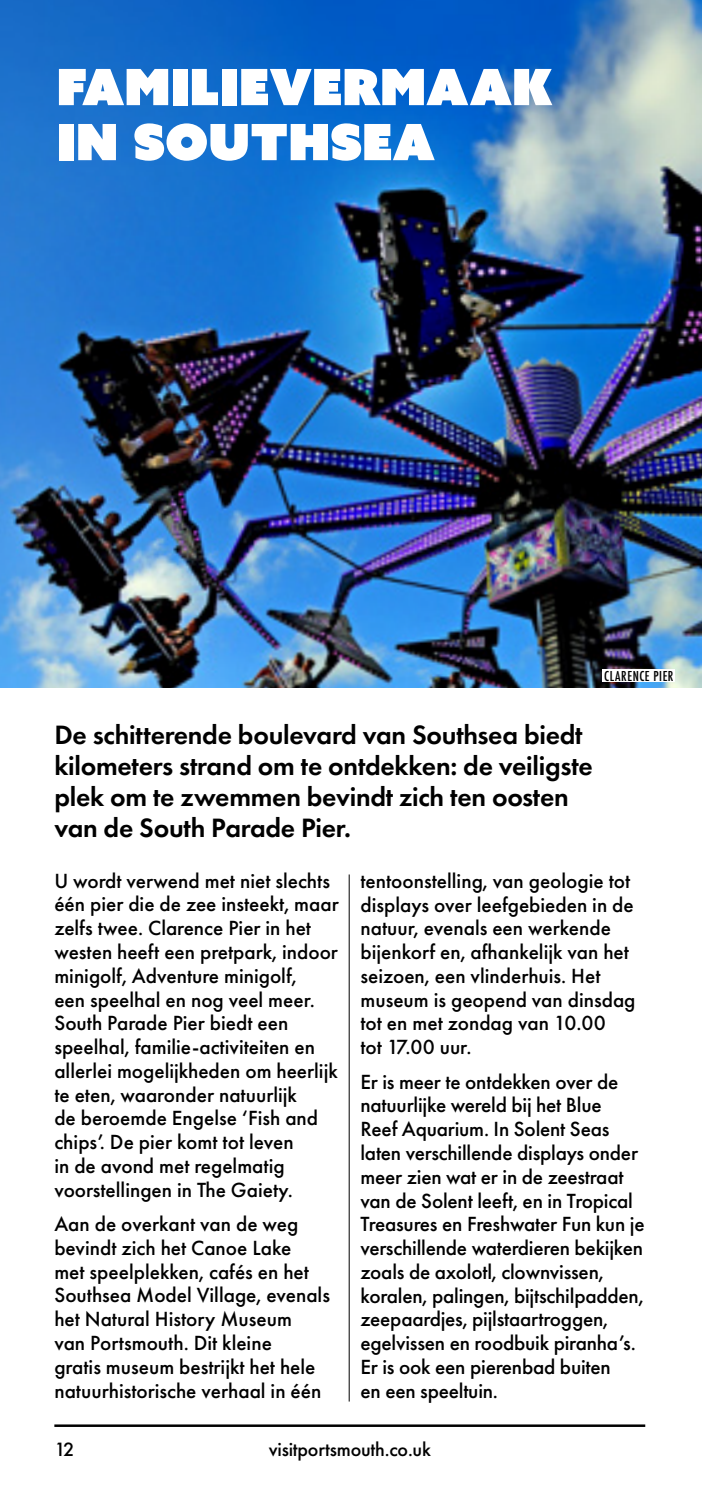
<style>
.page{position:relative;width:702px;height:1489px;background:#fff}
.page>*{position:absolute;margin:0;border:0;box-sizing:border-box;transform-origin:0 0}
.t1{font:50px/55px "Azo Sans Uber";color:#fff}
.t2{font:600 27.5px/31.2px "Futura PT";letter-spacing:-.01em;color:#000}
.t3{font:500 21.25px/23.8px "Futura PT";color:#000}
.t4{font:500 20px "Futura PT";letter-spacing:-.01em;color:#000}
.t5{font:500 15px "Futura PT Cond";letter-spacing:.035em;color:#000}
</style>
<div class="page">
<img style="left:0;top:0;width:702px;height:687px">
<hr style="left:349px;top:874px;width:1px;height:527px;background:#000">
<div style="left:602px;top:669px;width:73px;height:13px;background:#fff"></div>
<hr style="left:54px;top:1424px;width:591px;height:2px;background:#000">
<h2 class="t1" style="left:57px;top:59px;width:497px">FAMILIEVERMAAK<br>IN SOUTHSEA</h2>
<p class="t5" style="left:604px;top:667px;width:71px">CLARENCE PIER</p>
<p class="t2" style="left:54px;top:718px;width:540px">De schitterende boulevard van Southsea biedt kilometers strand om te ontdekken: de veiligste plek om te zwemmen bevindt zich ten oosten van de South Parade Pier.</p>
<p class="t3" style="left:54px;top:868px;width:286px">U wordt verwend met niet slechts één pier die de zee insteekt, maar zelfs twee. Clarence Pier in het westen heeft een pretpark, indoor minigolf, Adventure minigolf,<br>een speelhal en nog veel meer.<br>South Parade Pier biedt een speelhal, familie-activiteiten en allerlei mogelijkheden om heerlijk te eten, waaronder natuurlijk<br>de beroemde Engelse ‘Fish and chips’. De pier komt tot leven<br>in de avond met regelmatig voorstellingen in The Gaiety.</p>
<p class="t3" style="left:54px;top:1212px;width:277px">Aan de overkant van de weg bevindt zich het Canoe Lake<br>met speelplekken, cafés en het<br>Southsea Model Village, evenals het Natural History Museum<br>van Portsmouth. Dit kleine<br>gratis museum bestrijkt het hele natuurhistorische verhaal in één</p>
<p class="t3" style="left:360px;top:868px;width:276px">tentoonstelling, van geologie tot displays over leefgebieden in de natuur, evenals een werkende bijenkorf en, afhankelijk van het seizoen, een vlinderhuis. Het museum is geopend van dinsdag tot en met zondag van 10.00<br>tot 17.00 uur.</p>
<p class="t3" style="left:360px;top:1069px;width:285px">Er is meer te ontdekken over de natuurlijke wereld bij het Blue<br>Reef Aquarium. In Solent Seas laten verschillende displays onder meer zien wat er in de zeestraat van de Solent leeft, en in Tropical<br>Treasures en Freshwater Fun kun je verschillende waterdieren bekijken zoals de axolotl, clownvissen, koralen, palingen, bijtschilpadden, zeepaardjes, pijlstaartroggen, egelvissen en roodbuik piranha’s.<br>Er is ook een pierenbad buiten<br>en een speeltuin.</p>
<p class="t4" style="left:54px;top:1437px;width:22px">12</p>
<p class="t4" style="left:269px;top:1437px;width:164px">visitportsmouth.co.uk</p>
</div>
